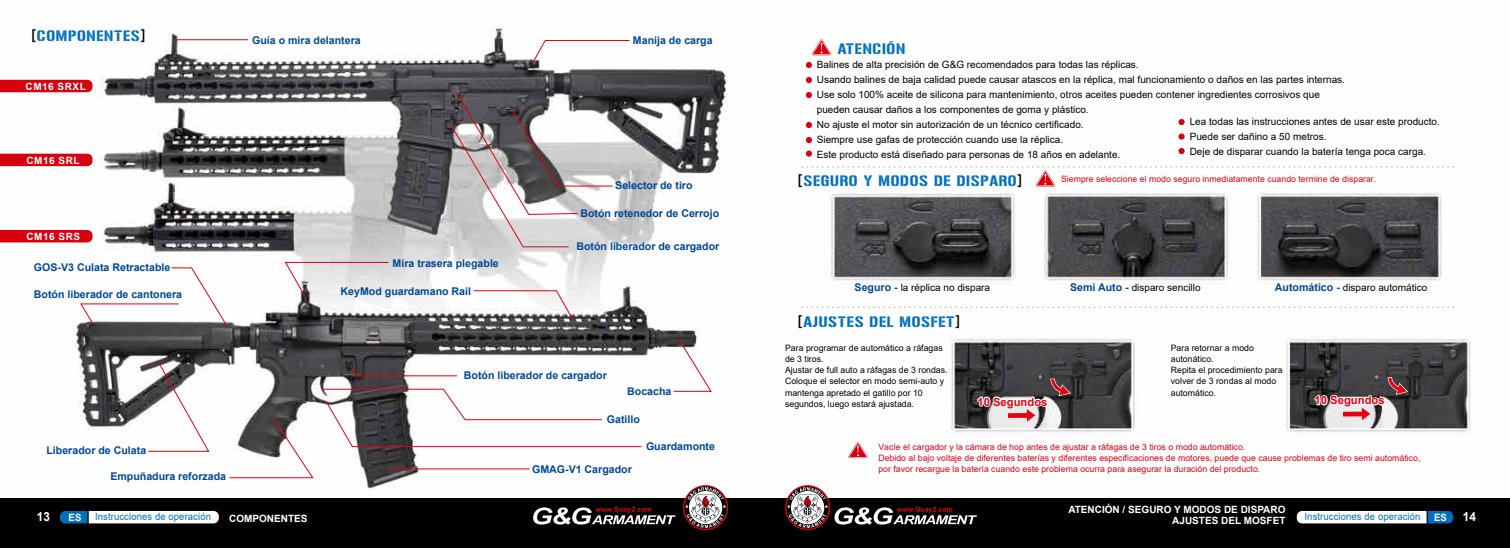
<style>
.page{position:relative;width:1510px;height:548px;background:#fff}
.page>*{position:absolute;margin:0;border:0;box-sizing:border-box;transform-origin:0 0}
.t1{font:15px "Gunplay";letter-spacing:.05em;color:#006fbc}
.t2{font:700 12.5px "Arial";color:#fff;scale:.95 1}
.t3{font:700 11.25px "Arial";color:#e60012}
.t4{font:700 10.62px "Arial";color:#004898}
.t5{font:700 10.12px "Arial";color:#fff;scale:.95 1}
.t6{font:10px/15px "Arial";color:#000}
.t7{font:700 10px "Arial";color:#fff}
.t8{font:10px "Arial";letter-spacing:.01em;color:#006fbc;scale:.95 1}
.t9{font:700 10px "Arial";letter-spacing:.05em;color:#fff}
.t10{font:8.75px/11.2px "Arial";color:#e60012}
.t11{font:8.75px/11.2px "Arial";color:#000}
.s1{font-family:"DIN Pro";font-weight:500;color:#000}
.s2{font-weight:700;font-size:10.62px;color:#004898}
</style>
<div class="page">
<img style="left:0;top:26px;width:1471px;height:464px">
<div style="left:0;top:498px;width:1509px;height:49px;background:#000"></div>
<svg style="left:60px;top:511px;width:159px;height:12px;background:#cfe1ee"></svg>
<svg style="left:1296px;top:511px;width:157px;height:12px;background:#d1e2ee"></svg>
<svg style="left:683px;top:485px;width:45px;height:45px"></svg>
<svg style="left:533px;top:506px;width:142px;height:18px"></svg>
<svg style="left:785px;top:485px;width:192px;height:45px"></svg>
<hr style="left:175px;top:39px;width:73px;height:1px;background:#e60012">
<svg style="left:322px;top:388px;width:320px;height:59px"></svg>
<hr style="left:388px;top:468px;width:142px;height:1px;background:#e60012">
<svg style="left:349px;top:363px;width:109px;height:13px"></svg>
<svg style="left:672px;top:337px;width:40px;height:55px"></svg>
<svg style="left:147px;top:361px;width:63px;height:91px"></svg>
<svg style="left:229px;top:418px;width:85px;height:60px"></svg>
<svg style="left:449px;top:91px;width:164px;height:156px"></svg>
<svg style="left:284px;top:261px;width:105px;height:36px"></svg>
<svg style="left:473px;top:290px;width:102px;height:32px"></svg>
<svg style="left:530px;top:40px;width:100px;height:26px"></svg>
<svg style="left:79px;top:267px;width:150px;height:61px"></svg>
<svg style="left:0;top:230px;width:92px;height:12px"></svg>
<svg style="left:0;top:154px;width:92px;height:12px"></svg>
<svg style="left:0;top:80px;width:92px;height:12px"></svg>
<svg style="left:802px;top:306px;width:654px;height:2px"></svg>
<svg style="left:802px;top:166px;width:654px;height:20px"></svg>
<svg style="left:811px;top:39px;width:20px;height:16px"></svg>
<svg style="left:806px;top:62px;width:6px;height:6px"></svg>
<svg style="left:806px;top:77px;width:6px;height:6px"></svg>
<svg style="left:806px;top:92px;width:6px;height:6px"></svg>
<div style="left:806px;top:150px;width:6px;height:7px;background:#d7000f;border-radius:50%"></div>
<svg style="left:806px;top:122px;width:6px;height:6px"></svg>
<svg style="left:806px;top:137px;width:6px;height:6px"></svg>
<svg style="left:1178px;top:119px;width:6px;height:6px"></svg>
<svg style="left:1178px;top:133px;width:6px;height:6px"></svg>
<svg style="left:1178px;top:148px;width:6px;height:6px"></svg>
<svg style="left:848px;top:442px;width:19px;height:16px"></svg>
<svg style="left:976px;top:377px;width:96px;height:44px"></svg>
<svg style="left:1313px;top:376px;width:96px;height:44px"></svg>
<h1 class="t1" style="left:31px;top:25px;width:116px"><span class="s1">[</span>COMPONENTES<span class="s1">]</span></h1>
<p class="t9" style="left:26px;top:79px;width:62px">CM16 SRXL</p>
<p class="t7" style="left:27px;top:153px;width:54px">CM16 SRL</p>
<p class="t7" style="left:27px;top:229px;width:55px">CM16 SRS</p>
<p class="t4" style="left:34px;top:260px;width:138px">GOS-V3 Culata Retractable</p>
<p class="t4" style="left:34px;top:287px;width:150px">Botón liberador de cantonera</p>
<p class="t4" style="left:252px;top:33px;width:110px">Guía o mira delantera</p>
<p class="t4" style="left:392px;top:255px;width:108px">Mira trasera plegable</p>
<p class="t4" style="left:340px;top:283px;width:132px">KeyMod guardamano Rail</p>
<p class="t4" style="left:633px;top:33px;width:81px">Manija de carga</p>
<p class="t4" style="left:615px;top:178px;width:79px">Selector de tiro</p>
<p class="t4" style="left:580px;top:206px;width:140px">Botón retenedor de Cerrojo</p>
<p class="t4" style="left:576px;top:238px;width:144px">Botón liberador de cargador</p>
<p class="t4" style="left:464px;top:367px;width:144px">Botón liberador de cargador</p>
<p class="t4" style="left:627px;top:383px;width:46px">Bocacha</p>
<p class="t4" style="left:607px;top:411px;width:35px">Gatillo</p>
<p class="t4" style="left:46px;top:442px;width:101px">Liberador de Culata</p>
<p class="t4" style="left:646px;top:439px;width:71px">Guardamonte</p>
<p class="t4" style="left:110px;top:469px;width:117px">Empuñadura reforzada</p>
<p class="t4" style="left:532px;top:461px;width:101px">GMAG-V1 Cargador</p>
<h1 class="t1" style="left:837px;top:38px;width:69px">ATENCIÓN</h1>
<p class="t6" style="left:817px;top:57px;width:530px">Balines de alta precisión de G&amp;G recomendados para todas las réplicas.<br>Usando balines de baja calidad puede causar atascos en la réplica, mal funcionamiento o daños en las partes internas.<br>Use solo 100% aceite de silicona para mantenimiento, otros aceites pueden contener ingredientes corrosivos que pueden causar daños a los componentes de goma y plástico.<br>No ajuste el motor sin autorización de un técnico certificado.<br>Siempre use gafas de protección cuando use la réplica.<br>Este producto está diseñado para personas de 18 años en adelante.</p>
<p class="t6" style="left:1189px;top:113px;width:252px">Lea todas las instrucciones antes de usar este producto.<br>Puede ser dañino a 50 metros.<br>Deje de disparar cuando la batería tenga poca carga.</p>
<h1 class="t1" style="left:797px;top:170px;width:227px"><span class="s1">[</span>SEGURO Y MODOS DE DISPARO<span class="s1">]</span></h1>
<p class="t10" style="left:1061px;top:173px;width:317px">Siempre seleccione el modo seguro inmediatamente cuando termine de disparar.</p>
<p class="t6" style="left:854px;top:280px;width:137px"><span class="s2">Seguro -</span> la réplica no dispara</p>
<p class="t6" style="left:1070px;top:280px;width:132px"><span class="s2">Semi Auto -</span> disparo sencillo</p>
<p class="t6" style="left:1274px;top:280px;width:154px"><span class="s2">Automático -</span> disparo automático</p>
<h1 class="t1" style="left:797px;top:310px;width:165px"><span class="s1">[</span>AJUSTES DEL MOSFET<span class="s1">]</span></h1>
<p class="t11" style="left:785px;top:341px;width:164px">Para programar de automático a ráfagas de 3 tiros.<br>Ajustar de full auto a ráfagas de 3 rondas.<br>Coloque el selector en modo semi-auto y mantenga apretado el gatillo por 10 segundos, luego estará ajustada.</p>
<p class="t11" style="left:1170px;top:341px;width:113px">Para retornar a modo autonático.<br>Repita el procedimiento para volver de 3 rondas al modo automático.</p>
<p class="t3" style="left:977px;top:393px;width:72px">10 Segundos</p>
<p class="t3" style="left:1314px;top:392px;width:72px">10 Segundos</p>
<p class="t10" style="left:878px;top:440px;width:543px">Vacíe el cargador y la cámara de hop antes de ajustar a ráfagas de 3 tiros o modo automático.<br>Debido al bajo voltaje de diferentes baterías y diferentes especificaciones de motores, puede que cause problemas de tiro semi automático, por favor recargue la batería cuando este problema ocurra para asegurar la duración del producto.</p>
<p class="t7" style="left:1068px;top:502px;width:219px">ATENCIÓN / SEGURO Y MODOS DE DISPARO</p>
<p class="t2" style="left:37px;top:507px;width:16px">13</p>
<p class="t7" style="left:1172px;top:513px;width:115px">AJUSTES DEL MOSFET</p>
<p class="t8" style="left:1304px;top:509px;width:123px">Instrucciones de operación</p>
<p class="t5" style="left:1434px;top:509px;width:15px">ES</p>
<p class="t2" style="left:1462px;top:507px;width:16px">14</p>
<p class="t5" style="left:69px;top:509px;width:15px">ES</p>
<p class="t8" style="left:95px;top:509px;width:124px">Instrucciones de operación</p>
<p class="t7" style="left:229px;top:511px;width:80px">COMPONENTES</p>
</div>
